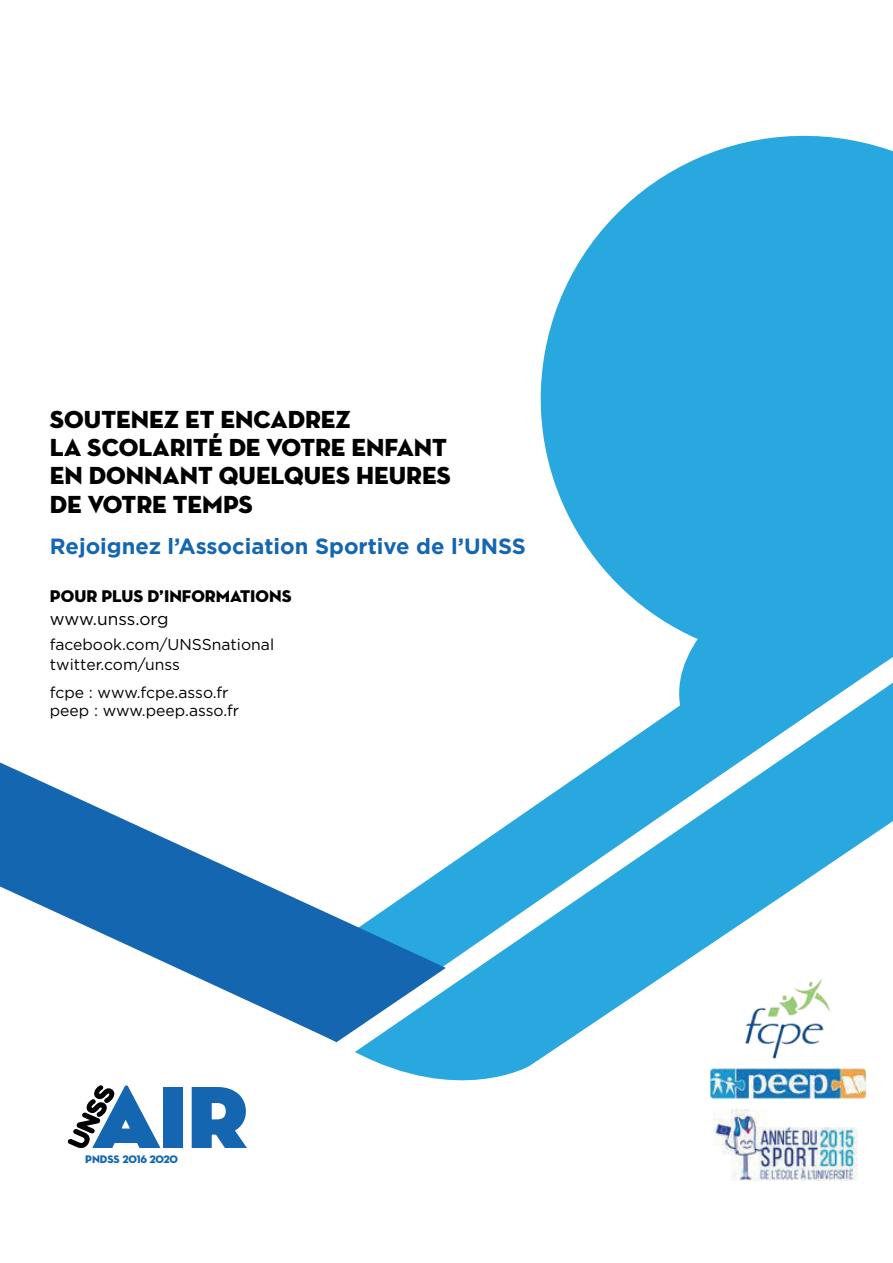
<style>
.page{position:relative;width:893px;height:1263px;background:#fff}
.page>*{position:absolute;margin:0;border:0;box-sizing:border-box;transform-origin:0 0}
.t1{font:25.2px/28.3px "Neutra Disp Titling";color:#000001}
.t2{font:700 22.05px "Gotham";color:#1466b1}
.t3{font:17.25px "Neutra Disp Titling";color:#000001}
.t4{font:17.25px "Gotham";letter-spacing:-.01em;color:#000001}
.t5{font:15.75px/20.1px "Gotham";color:#000001}
.t6{font:11.1px "Neutra Disp Titling";letter-spacing:-.02em;color:#1466b1}
</style>
<div class="page">
<svg style="left:67px;top:1085px;width:180px;height:63px"></svg>
<svg style="left:355px;top:974px;width:512px;height:123px"></svg>
<svg style="left:446px;top:772px;width:447px;height:202px;fill:#29a8e0"></svg>
<svg style="left:0;top:762px;width:446px;height:280px"></svg>
<svg style="left:540px;top:135px;width:353px;height:637px;fill:#29a8e0"></svg>
<img style="left:741px;top:974px;width:92px;height:89px">
<img style="left:708px;top:1067px;width:158px;height:32px">
<img style="left:713px;top:1109px;width:145px;height:71px">
<h1 class="t1" style="left:50px;top:405px;width:403px">SOUTENEZ ET ENCADREZ<br>LA SCOLARITÉ DE VOTRE ENFANT<br>EN DONNANT QUELQUES HEURES<br>DE VOTRE TEMPS</h1>
<h2 class="t2" style="left:50px;top:532px;width:478px">Rejoignez l’Association Sportive de l’UNSS</h2>
<p class="t3" style="left:50px;top:585px;width:243px">POUR PLUS D’INFORMATIONS</p>
<p class="t4" style="left:50px;top:608px;width:120px">www.unss.org</p>
<p class="t5" style="left:50px;top:634px;width:226px">facebook.com/UNSSnational twitter.com/unss</p>
<p class="t5" style="left:50px;top:682px;width:191px;line-height:18.9px">fcpe : www.fcpe.asso.fr peep : www.peep.asso.fr</p>
<p class="t6" style="left:85px;top:1152px;width:94px">PNDSS 2016 2020</p>
</div>
